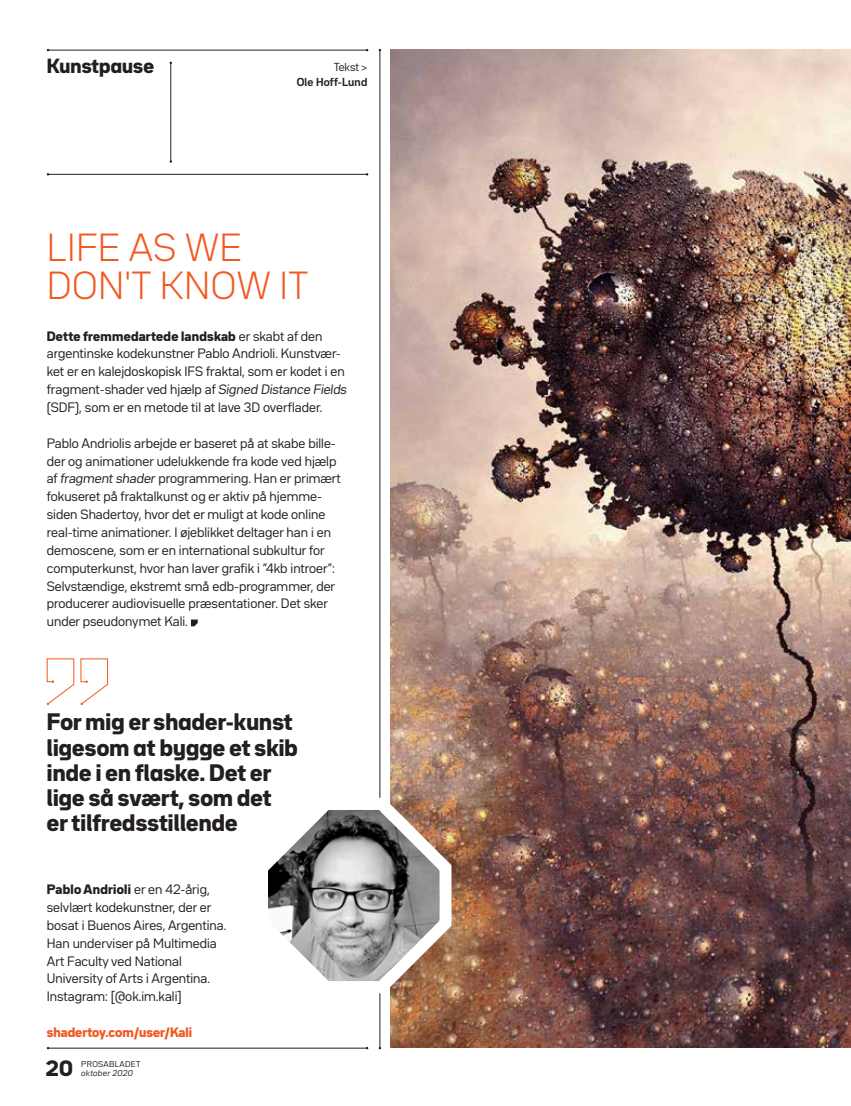
<style>
.page{position:relative;width:851px;height:1106px;background:#fff}
.page>*{position:absolute;margin:0;border:0;box-sizing:border-box;transform-origin:0 0}
.t1{font:300 34.5px/37.5px "Bw Seido Raw";letter-spacing:.01em;color:#f15921}
.t2{font:900 21px/25px "Bw Seido Raw";letter-spacing:.01em;color:#231f20}
.t3{font:900 19.5px "Bw Seido Raw";color:#231f20}
.t4{font:900 18px "Bw Seido Raw";letter-spacing:.01em;color:#231f20}
.t5{font:12px/17.9px "Bw Seido Raw";color:#231f20}
.t6{font:900 12px "Bw Seido Raw";color:#f15921}
.t7{font:700 10.2px "Bw Seido Raw";letter-spacing:.02em;color:#231f20}
.t8{font:10.2px "Bw Seido Raw";letter-spacing:-.01em;color:#231f20}
.t9{font:7.5px "Bw Seido Raw";letter-spacing:.04em;color:#231f20}
.t10{font:italic 7.5px "Bw Seido Raw";letter-spacing:.04em;color:#231f20}
.s1{font-weight:900}
.s2{font-style:italic}
</style>
<div class="page">
<img style="left:391px;top:50px;width:459px;height:997px">
<hr style="left:379px;top:50px;width:1px;height:998px;background:#231f20">
<svg style="left:47px;top:658px;width:27px;height:47px"></svg>
<svg style="left:80px;top:658px;width:28px;height:47px"></svg>
<svg style="left:191px;top:619px;width:7px;height:7px"></svg>
<svg style="left:268px;top:787px;width:194px;height:217px"></svg>
<hr style="left:48px;top:174px;width:319px;height:1px;background:#231f20">
<hr style="left:48px;top:50px;width:319px;height:1px;background:#231f20">
<hr style="left:48px;top:1047px;width:319px;height:1px;background:#231f20">
<hr style="left:170px;top:63px;width:1px;height:98px;background:#231f20">
<h3 class="t4" style="left:47px;top:53px;width:109px">Kunstpause</h3>
<p class="t8" style="left:333px;top:60px;width:35px">Tekst &gt;</p>
<p class="t7" style="left:296px;top:75px;width:72px">Ole Hoff-Lund</p>
<h1 class="t1" style="left:47px;top:229px;width:263px">LIFE AS WE<br>DON'T KNOW IT</h1>
<p class="t5" style="left:47px;top:327px;width:302px"><span class="s1">Dette fremmedartede landskab</span> er skabt af den argentinske kodekunstner Pablo Andrioli. Kunstvær&shy;ket er en kalejdoskopisk IFS fraktal, som er kodet i en fragment-shader ved hjælp af <span class="s2">Signed Distance Fields </span>(SDF), som er en metode til at lave 3D overflader.</p>
<p class="t5" style="left:47px;top:434px;width:295px">Pablo Andriolis arbejde er baseret på at skabe bille&shy;der og animationer udelukkende fra kode ved hjælp af <span class="s2">fragment shader</span> programmering. Han er primært fokuseret på fraktalkunst og er aktiv på hjemme&shy;siden Shadertoy, hvor det er muligt at kode online real-time animationer. I øjeblikket deltager han i en demoscene, som er en international subkultur for computerkunst, hvor han laver grafik i ”4kb introer”:<br>Selvstændige, ekstremt små edb-programmer, der producerer audiovisuelle præsentationer. Det sker under pseudonymet Kali.</p>
<h2 class="t2" style="left:47px;top:709px;width:252px">For mig er shader-kunst ligesom at bygge et skib inde i en flaske. Det er lige så svært, som det er tilfredsstillende</h2>
<p class="t5" style="left:47px;top:880px;width:181px"><span class="s1">Pablo Andrioli</span> er en 42-årig, selvlært kodekunstner, der er bosat i Buenos Aires, Argentina.<br>Han underviser på Multimedia<br>Art Faculty ved National<br>University of Arts i Argentina.<br>Instagram: [@ok.im.kali]</p>
<p class="t6" style="left:47px;top:1024px;width:147px">shadertoy.com/user/Kali</p>
<p class="t9" style="left:81px;top:1058px;width:61px">PROSABLADET</p>
<h3 class="t3" style="left:46px;top:1054px;width:29px">20</h3>
<p class="t10" style="left:81px;top:1067px;width:53px">oktober 2020</p>
</div>
